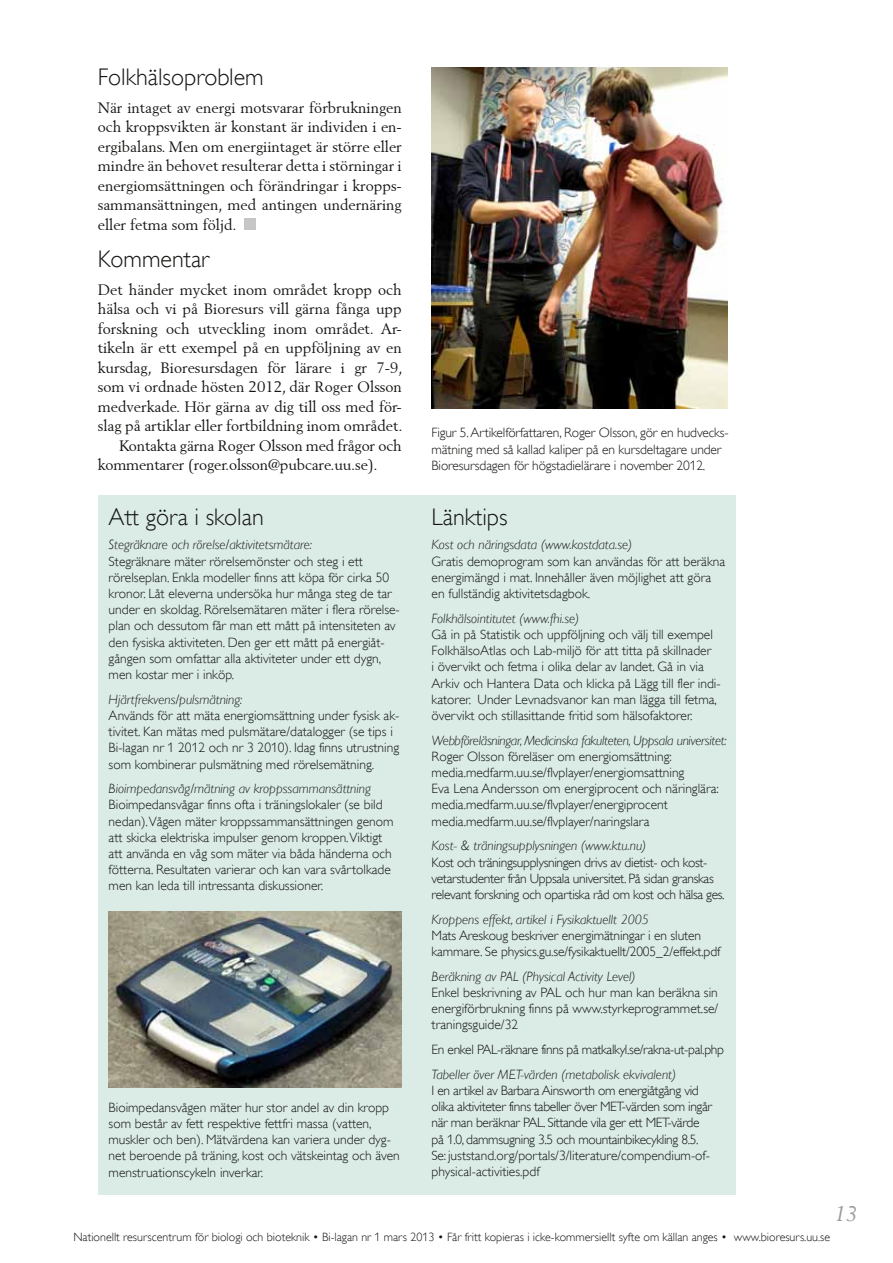
<style>
.page{position:relative;width:893px;height:1263px;background:#fff}
.page>*{position:absolute;margin:0;border:0;box-sizing:border-box;transform-origin:0 0}
.t1{font:300 24px "Gill Alt One";color:#141412}
.t2{font:italic 21px "Berling";color:#9d9d9c}
.t3{font:15px/19.5px "Berling";color:#141412;text-align:justify}
.t4{font:300 13.5px/16.2px "Gill Alt One";color:#141412}
.t5{font:300 13.5px/16.2px "Gill Alt One";letter-spacing:-.025em;color:#141412}
.t6{font:italic 300 13.5px "Gill Alt One";color:#141412}
.t7{font:italic 300 13.5px "Gill Alt One";letter-spacing:-.02em;color:#141412}
.t8{font:300 12px "Gill Alt One";color:#141412}
</style>
<div class="page">
<div style="left:98px;top:495px;width:638px;height:700px;background:#dbece6"></div>
<img style="left:432px;top:68px;width:296px;height:340px">
<img style="left:109px;top:911px;width:293px;height:176px">
<div style="left:244px;top:218px;width:11px;height:11px;background:#c6c6c6"></div>
<h1 class="t1" style="left:98px;top:63px;width:167px">Folkhälsoproblem</h1>
<p class="t3" style="left:98px;top:97px;width:306px">När intaget av energi motsvarar förbrukningen och kroppsvikten är konstant är individen i en&shy;ergibalans. Men om energiintaget är större eller mindre än behovet resulterar detta i störningar i energiomsättningen och förändringar i kropps&shy;sammansättningen, med antingen undernäring eller fetma som följd.</p>
<h1 class="t1" style="left:98px;top:245px;width:113px">Kommentar</h1>
<p class="t3" style="left:98px;top:280px;width:306px">Det händer mycket inom området kropp och</p>
<p class="t3" style="left:98px;top:299px;width:306px">hälsa och vi på Bioresurs vill gärna fånga upp</p>
<p class="t3" style="left:98px;top:319px;width:306px">forskning och utveckling inom området. Ar-</p>
<p class="t3" style="left:98px;top:338px;width:306px">tikeln är ett exempel på en uppföljning av en</p>
<p class="t3" style="left:98px;top:358px;width:306px">kursdag, Bioresursdagen för lärare i gr 7-9,</p>
<p class="t3" style="left:98px;top:377px;width:306px">som vi ordnade hösten 2012, där Roger Olsson</p>
<p class="t3" style="left:98px;top:397px;width:306px">medverkade. Hör gärna av dig till oss med för-</p>
<p class="t3" style="left:98px;top:416px;width:306px">slag på artiklar eller fortbildning inom området.</p>
<p class="t3" style="left:119px;top:436px;width:284px">Kontakta gärna Roger Olsson med frågor och</p>
<p class="t3" style="left:98px;top:455px;width:281px">kommentarer (roger.olsson@pubcare.uu.se).</p>
<h1 class="t1" style="left:109px;top:503px;width:157px">Att göra i skolan</h1>
<p class="t6" style="left:109px;top:537px;width:205px">Stegräknare och rörelse/aktivitetsmätare:</p>
<p class="t4" style="left:109px;top:553px;width:293px">Stegräknare mäter rörelsemönster och steg i ett rörelseplan. Enkla modeller finns att köpa för cirka 50 kronor. Låt eleverna undersöka hur många steg de tar under en skoldag. Rörelsemätaren mäter i flera rörelse&shy;plan och dessutom får man ett mått på intensiteten av den fysiska aktiviteten. Den ger ett mått på energiåt&shy;gången som omfattar alla aktiviteter under ett dygn, men kostar mer i inköp.</p>
<p class="t6" style="left:109px;top:691px;width:135px">Hjärtfrekvens/pulsmätning:</p>
<p class="t4" style="left:109px;top:707px;width:292px">Används för att mäta energiomsättning under fysisk ak&shy;tivitet. Kan mätas med pulsmätare/datalogger (se tips i Bi-lagan nr 1 2012 och nr 3 2010). Idag finns utrustning som kombinerar pulsmätning med rörelsemätning.</p>
<p class="t6" style="left:109px;top:781px;width:264px">Bioimpedansvåg/mätning av kroppssammansättning</p>
<p class="t4" style="left:109px;top:797px;width:286px">Bioimpedansvågar finns ofta i träningslokaler (se bild nedan).Vågen mäter kroppssammansättningen genom att skicka elektriska impulser genom kroppen.Viktigt att använda en våg som mäter via båda händerna och fötterna. Resultaten varierar och kan vara svårtolkade men kan leda till intressanta diskussioner.</p>
<p class="t4" style="left:109px;top:1099px;width:293px">Bioimpedansvågen mäter hur stor andel av din kropp som består av fett respektive fettfri massa (vatten, muskler och ben). Mätvärdena kan variera under dyg&shy;net beroende på träning, kost och vätskeintag och även menstruationscykeln inverkar.</p>
<p class="t4" style="left:432px;top:425px;width:299px">Figur 5. Artikelförfattaren, Roger Olsson, gör en hudvecks&shy;mätning med så kallad kaliper på en kursdeltagare under<br>Bioresursdagen för högstadielärare i november 2012.</p>
<h1 class="t1" style="left:432px;top:503px;width:78px">Länktips</h1>
<p class="t6" style="left:432px;top:537px;width:202px">Kost och näringsdata (www.kostdata.se)</p>
<p class="t4" style="left:432px;top:553px;width:295px">Gratis demoprogram som kan användas för att beräkna energimängd i mat. Innehåller även möjlighet att göra en fullständig aktivitetsdagbok.</p>
<p class="t6" style="left:432px;top:610px;width:149px">Folkhälsointitutet (www.fhi.se)</p>
<p class="t4" style="left:432px;top:626px;width:291px">Gå in på Statistik och uppföljning och välj till exempel FolkhälsoAtlas och Lab-miljö för att titta på skillnader<br>i övervikt och fetma i olika delar av landet. Gå in via Arkiv och Hantera Data och klicka på Lägg till fler indi&shy;katorer. Under Levnadsvanor kan man lägga till fetma, övervikt och stillasittande fritid som hälsofaktorer.</p>
<p class="t7" style="left:432px;top:732px;width:297px">Webbföreläsningar, Medicinska fakulteten, Uppsala universitet:</p>
<p class="t4" style="left:432px;top:748px;width:289px">Roger Olsson föreläser om energiomsättning: media.medfarm.uu.se/flvplayer/energiomsattning<br>Eva Lena Andersson om energiprocent och näringlära: media.medfarm.uu.se/flvplayer/energiprocent media.medfarm.uu.se/flvplayer/naringslara</p>
<p class="t6" style="left:432px;top:838px;width:216px">Kost- &amp; träningsupplysningen (www.ktu.nu)</p>
<p class="t5" style="left:432px;top:854px;width:295px">Kost och träningsupplysningen drivs av dietist- och kost&shy;vetarstudenter från Uppsala universitet. På sidan granskas relevant forskning och opartiska råd om kost och hälsa ges.</p>
<p class="t6" style="left:432px;top:911px;width:219px">Kroppens effekt, artikel i Fysikaktuellt 2005</p>
<p class="t4" style="left:432px;top:927px;width:290px">Mats Areskoug beskriver energimätningar i en sluten kammare. Se physics.gu.se/fysikaktuellt/2005_2/effekt.pdf</p>
<p class="t6" style="left:432px;top:968px;width:205px">Beräkning av PAL (Physical Activity Level)</p>
<p class="t4" style="left:432px;top:984px;width:288px;text-align:justify">Enkel beskrivning av PAL och hur man kan beräkna sin energiförbrukning finns på www.styrkeprogrammet.se/ traningsguide/32</p>
<p class="t5" style="left:432px;top:1041px;width:294px">En enkel PAL-räknare finns på matkalkyl.se/rakna-ut-pal.php</p>
<p class="t6" style="left:432px;top:1066px;width:246px">Tabeller över MET-värden (metabolisk ekvivalent)</p>
<p class="t5" style="left:432px;top:1082px;width:282px">I en artikel av Barbara Ainsworth om energiåtgång vid olika aktiviteter finns tabeller över MET-värden som ingår när man beräknar PAL. Sittande vila ger ett MET-värde på 1.0, dammsugning 3.5 och mountainbikecykling 8.5.<br>Se: juststand.org/portals/3/literature/compendium-of&shy;physical-activities.pdf</p>
<h2 class="t2" style="left:834px;top:1201px;width:25px">13</h2>
<p class="t8" style="left:73px;top:1230px;width:758px">Nationellt resurscentrum för biologi och bioteknik • Bi-lagan nr 1 mars 2013 • Får fritt kopieras i icke-kommersiellt syfte om källan anges • www.bioresurs.uu.se</p>
</div>
